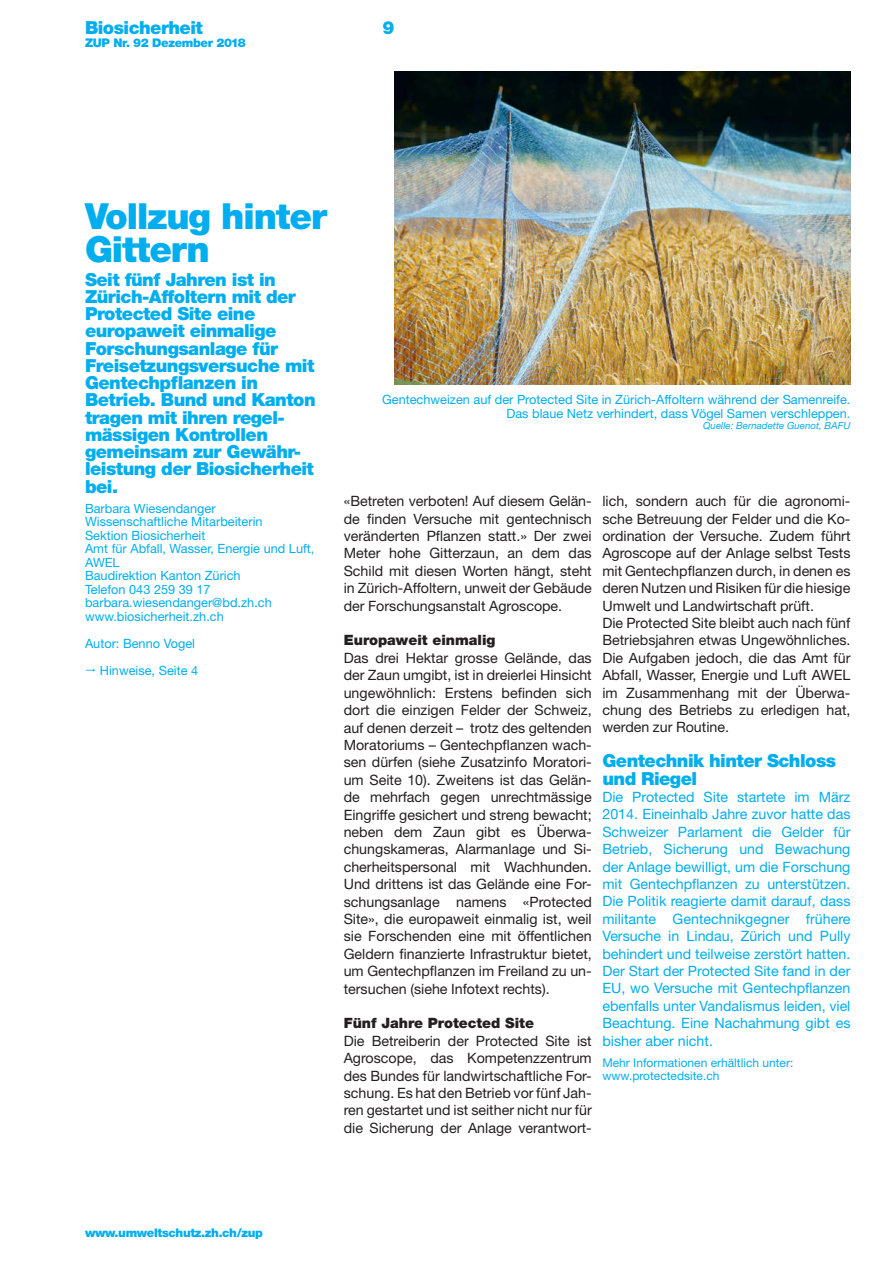
<style>
.page{position:relative;width:893px;height:1263px;background:#fff}
.page>*{position:absolute;margin:0;border:0;box-sizing:border-box;transform-origin:0 0}
.t1{font:900 36px/33px "Helvetica Neue LT Std";letter-spacing:-.03em;color:#00aeef}
.t2{font:900 18px/17.2px "Helvetica Neue LT Std";letter-spacing:-.03em;color:#00aeef}
.t3{font:14.25px/17.4px "Helvetica Neue LT Std";color:#231f20;text-align:justify}
.t4{font:14.25px/17.4px "Helvetica Neue LT Std";color:#00aeef;text-align:justify}
.t5{font:900 14.25px "Helvetica Neue LT Std";color:#231f20}
.t6{font:12.75px/13.5px "Helvetica Neue LT Std";color:#00aeef}
.t7{font:12px/12.8px "Helvetica Neue LT Std";color:#00aeef}
.t8{font:900 12px "Helvetica Neue LT Std";letter-spacing:-.03em;color:#00aeef}
.t9{font:italic 9.75px "Helvetica Neue LT Std";color:#00aeef}
</style>
<div class="page">
<img style="left:394px;top:71px;width:456px;height:313px">
<p class="t2" style="left:85px;top:21px;width:119px">Biosicherheit</p>
<p class="t2" style="left:382px;top:21px;width:14px">9</p>
<p class="t8" style="left:85px;top:38px;width:162px">ZUP Nr. 92 Dezember 2018</p>
<h1 class="t1" style="left:85px;top:204px;width:244px">Vollzug hinter<br>Gittern</h1>
<p class="t2" style="left:85px;top:273px;width:232px">Seit fünf Jahren ist in<br>Zürich-Affoltern mit der<br>Protected Site eine europaweit einmalige<br>Forschungsanlage für<br>Freisetzungs versuche mit<br>Gentechpflanzen in<br>Betrieb. Bund und Kanton tragen mit ihren regel&shy;mässigen Kontrollen gemeinsam zur Gewähr&shy;leistung der Biosicherheit bei.</p>
<p class="t6" style="left:85px;top:503px;width:231px">Barbara Wiesendanger<br>Wissenschaftliche Mitarbeiterin<br>Sektion Biosicherheit<br>Amt für Abfall, Wasser, Energie und Luft,<br>AWEL<br>Baudirektion Kanton Zürich<br>Telefon 043 259 39 17 barbara.wiesendanger@bd.zh.ch www.biosicherheit.zh.ch</p>
<p class="t6" style="left:85px;top:638px;width:112px">Autor: Benno Vogel</p>
<p class="t6" style="left:85px;top:665px;width:115px">● Hinweise, Seite 4</p>
<p class="t6" style="left:382px;top:394px;width:470px;text-align:right">Gentechweizen auf der Protected Site in Zürich-Affoltern während der Samenreife.<br>Das blaue Netz verhindert, dass Vögel Samen verschleppen.</p>
<p class="t9" style="left:703px;top:422px;width:149px">Quelle: Bernadette Guenot, BAFU</p>
<p class="t3" style="left:344px;top:494px;width:250px">«Betreten verboten! Auf diesem Gelän&shy;de finden Versuche mit gentechnisch veränderten Pflanzen statt.» Der zwei Meter hohe Gitterzaun, an dem das Schild mit diesen Worten hängt, steht in Zürich-Affoltern, unweit der Gebäude der Forschungsanstalt Agroscope.</p>
<p class="t5" style="left:344px;top:635px;width:153px">Europaweit einmalig</p>
<p class="t3" style="left:344px;top:651px;width:250px">Das drei Hektar grosse Gelände, das der Zaun umgibt, ist in dreierlei Hinsicht ungewöhnlich: Erstens befinden sich dort die einzigen Felder der Schweiz, auf denen derzeit – trotz des geltenden Moratoriums – Gentechpflanzen wach&shy;sen dürfen (siehe Zusatzinfo Moratori&shy;um Seite 10). Zweitens ist das Gelän&shy;de mehrfach gegen unrechtmässige Eingriffe gesichert und streng bewacht; neben dem Zaun gibt es Überwa&shy;chungskameras, Alarmanlage und Si&shy;cherheitspersonal mit Wachhunden.<br>Und drittens ist das Gelände eine For&shy;schungsanlage namens «Protected Site», die europaweit einmalig ist, weil sie Forschenden eine mit öffentlichen Geldern finanzierte Infrastruktur bietet, um Gentechpflanzen im Freiland zu un&shy;tersuchen (siehe Infotext rechts).</p>
<p class="t5" style="left:344px;top:1018px;width:192px">Fünf Jahre Protected Site</p>
<p class="t3" style="left:344px;top:1034px;width:250px">Die Betreiberin der Protected Site ist Agroscope, das Kompetenzzentrum des Bundes für landwirtschaftliche For&shy;schung. Es hat den Betrieb vor fünf Jah&shy;ren gestartet und ist seither nicht nur für die Sicherung der Anlage verantwort-</p>
<p class="t3" style="left:602px;top:494px;width:250px;text-align:left">lich, sondern auch für die agronomi&shy;sche Betreuung der Felder und die Ko&shy;ordination der Versuche. Zudem führt Agroscope auf der Anlage selbst Tests mit Gentechpflanzen durch, in denen es deren Nutzen und Risiken für die hiesige Umwelt und Landwirtschaft prüft.<br>Die Protected Site bleibt auch nach fünf Betriebsjahren etwas Ungewöhnliches.<br>Die Aufgaben jedoch, die das Amt für Abfall, Wasser, Energie und Luft AWEL im Zusammenhang mit der Überwa&shy;chung des Betriebs zu erledigen hat, werden zur Routine.</p>
<p class="t2" style="left:602px;top:754px;width:235px">Gentechnik hinter Schloss und Riegel</p>
<p class="t4" style="left:602px;top:790px;width:250px">Die Protected Site startete im März 2014. Eineinhalb Jahre zuvor hatte das Schweizer Parlament die Gelder für Betrieb, Sicherung und Bewachung der Anlage bewilligt, um die Forschung mit Gentechpflanzen zu unterstützen.<br>Die Politik reagierte damit darauf, dass militante Gentechnikgegner frühere Versuche in Lindau, Zürich und Pully behindert und teilweise zerstört hatten.<br>Der Start der Protected Site fand in der EU, wo Versuche mit Gentechpflanzen ebenfalls unter Vandalismus leiden, viel Beachtung. Eine Nachahmung gibt es bisher aber nicht.</p>
<p class="t7" style="left:602px;top:1058px;width:192px">Mehr Informationen erhältlich unter: www.protectedsite.ch</p>
<p class="t8" style="left:85px;top:1229px;width:179px">www.umweltschutz.zh.ch/zup</p>
</div>
